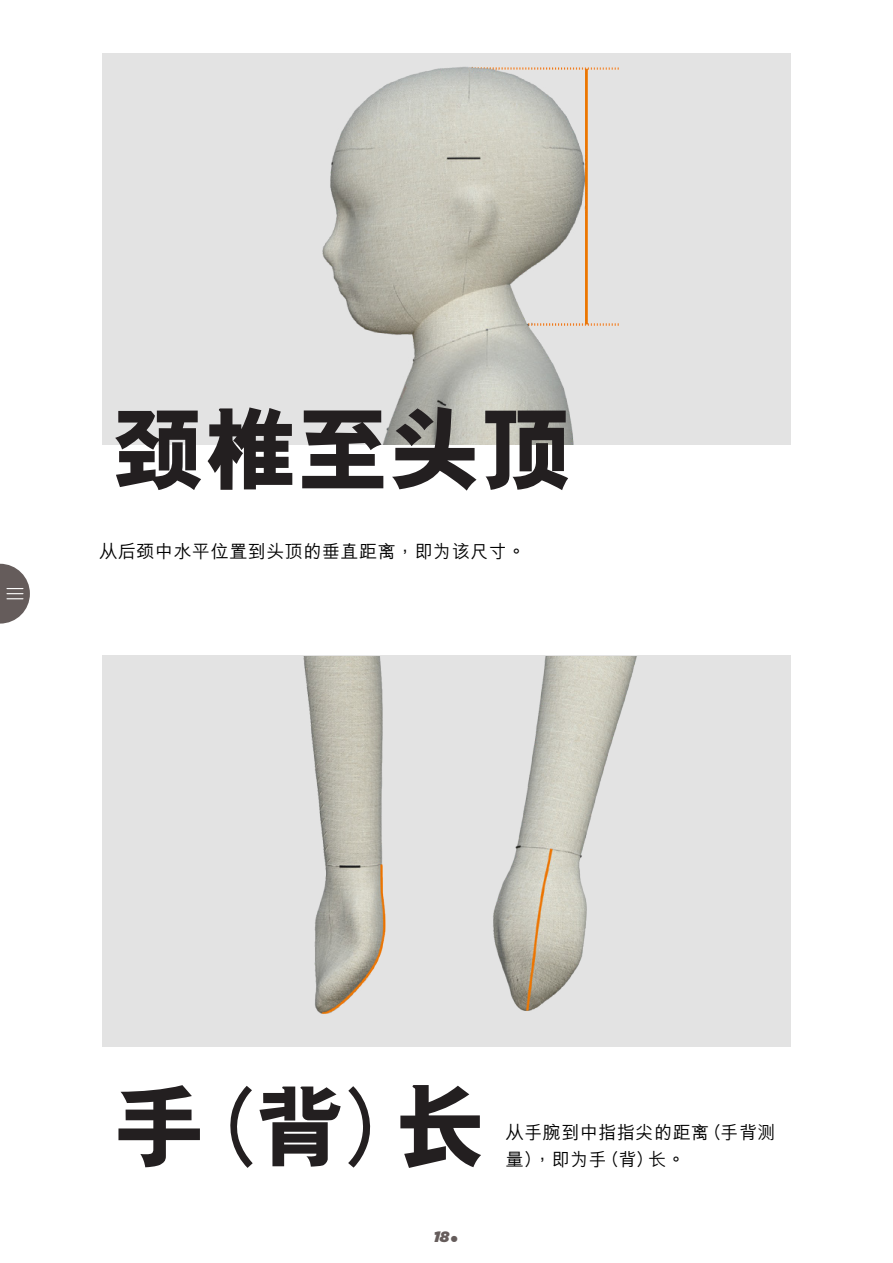
<style>
.page{position:relative;width:893px;height:1263px;background:#fff}
.page>*{position:absolute;margin:0;border:0;box-sizing:border-box;transform-origin:0 0}
.t1{font:800 92.25px "M Hei HKS";color:#231f20}
.t2{font:800 90.45px "M Hei HKS";color:#231f20}
.t3{font:500 18px/27px "M Hei HKS";letter-spacing:.03em;color:#000}
.t4{font:italic 900 15px "Gotham";color:#655c5b}
.s1{font-size:92.25px}
.s2{font-family:"Futura";font-weight:700;font-style:normal;font-size:30px}
</style>
<div class="page">
<div style="left:102px;top:655px;width:688px;height:392px;background:#e3e3e3"></div>
<img style="left:303px;top:656px;width:334px;height:358px">
<svg style="left:0;top:564px;width:30px;height:60px"></svg>
<img style="left:102px;top:53px;width:688px;height:392px">
<h1 class="t1" style="left:112px;top:388px;width:463px">頸椎至頭頂</h1>
<p class="t3" style="left:100px;top:536px;width:427px">從後頸中水平位置到頭頂的垂直距離，即為該尺寸。</p>
<h2 class="t2" style="left:113px;top:1067px;width:376px"><span class="s1">手</span>（背）<span class="s1">長</span></h2>
<p class="t3" style="left:506px;top:1118px;width:271px">從手腕到中指指尖的距離（手背測量），即為手（背）長。</p>
<p class="t4" style="left:434px;top:1228px;width:27px">18<span class="s2">.</span></p>
</div>
